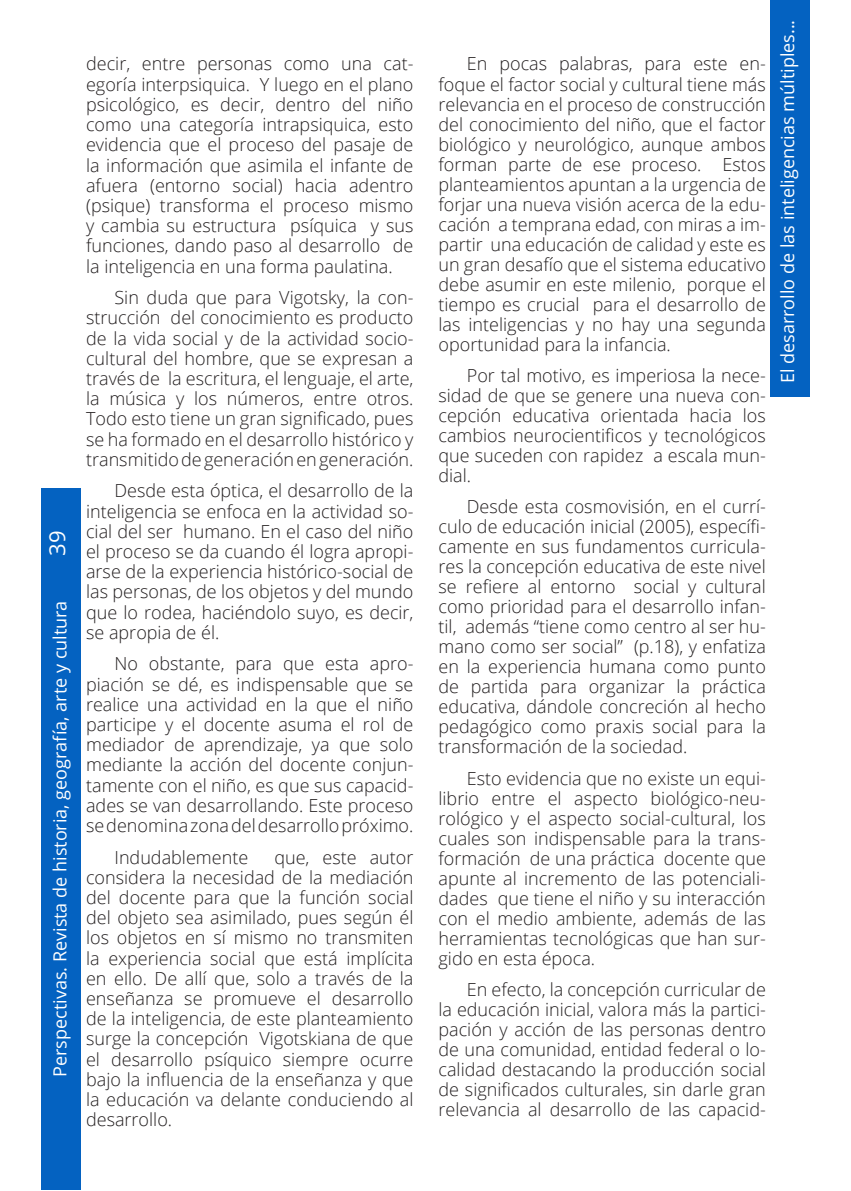
<style>
.page{position:relative;width:851px;height:1191px;background:#fff}
.page>*{position:absolute;margin:0;border:0;box-sizing:border-box;transform-origin:0 0}
.t1{font:22px "Open Sans";color:#fff}
.Parrafos{font:300 18px/20.2px "Open Sans";color:#231f20;text-align:justify}
.t2{font:18px "Open Sans";color:#fff}
</style>
<div class="page">
<div style="left:41px;top:488px;width:40px;height:702px;background:#0462c1"></div>
<div style="left:770px;top:0;width:39px;height:396px;background:#0462c1"></div>
<p class="t1" style="left:42px;top:556px;width:27px;rotate:-90deg">39</p>
<p class="t2" style="left:48px;top:1076px;width:478px;rotate:-90deg">Perspectivas. Revista de historia, geografía, arte y cultura</p>
<p class="Parrafos" style="left:86px;top:53px;width:329px">decir, entre personas como una cat&shy;egoría interpsiquica. Y luego en el plano psicológico, es decir, dentro del niño como una categoría intrapsiquica, esto evidencia que el proceso del pasaje de la información que asimila el infante de afuera (entorno social) hacia adentro (psique) transforma el proceso mismo y cambia su estructura psíquica y sus funciones, dando paso al desarrollo de la inteligencia en una forma paulatina.</p>
<p class="Parrafos" style="left:86px;top:287px;width:329px;text-indent:28px">Sin duda que para Vigotsky, la con&shy;strucción del conocimiento es producto de la vida social y de la actividad socio&shy;cultural del hombre, que se expresan a través de la escritura, el lenguaje, el arte, la música y los números, entre otros.<br>Todo esto tiene un gran significado, pues se ha formado en el desarrollo histórico y transmitido de generación en generación.</p>
<p class="Parrafos" style="left:86px;top:480px;width:329px;text-indent:28px">Desde esta óptica, el desarrollo de la inteligencia se enfoca en la actividad so&shy;cial del ser humano. En el caso del niño el proceso se da cuando él logra apropi&shy;arse de la experiencia histórico-social de las personas, de los objetos y del mundo que lo rodea, haciéndolo suyo, es decir, se apropia de él.</p>
<p class="Parrafos" style="left:86px;top:653px;width:329px;text-indent:28px">No obstante, para que esta apro&shy;piación se dé, es indispensable que se realice una actividad en la que el niño participe y el docente asuma el rol de mediador de aprendizaje, ya que solo mediante la acción del docente conjun&shy;tamente con el niño, es que sus capacid&shy;ades se van desarrollando. Este proceso se denomina zona del desarrollo próximo.</p>
<p class="Parrafos" style="left:114px;top:846px;width:135px">Indudablemente</p>
<p class="Parrafos" style="left:86px;top:846px;width:329px;text-indent:188px">que, este autor considera la necesidad de la mediación del docente para que la función social del objeto sea asimilado, pues según él los objetos en sí mismo no transmiten la experiencia social que está implícita en ello. De allí que, solo a través de la enseñanza se promueve el desarrollo de la inteligencia, de este planteamiento surge la concepción Vigotskiana de que el desarrollo psíquico siempre ocurre bajo la influencia de la enseñanza y que la educación va delante conduciendo al desarrollo.</p>
<p class="Parrafos" style="left:438px;top:53px;width:329px;text-indent:28px">En pocas palabras, para este en&shy;foque el factor social y cultural tiene más relevancia en el proceso de construcción del conocimiento del niño, que el factor biológico y neurológico, aunque ambos forman parte de ese proceso. Estos planteamientos apuntan a la urgencia de forjar una nueva visión acerca de la edu&shy;cación a temprana edad, con miras a im&shy;partir una educación de calidad y este es un gran desafío que el sistema educativo debe asumir en este milenio, porque el tiempo es crucial para el desarrollo de las inteligencias y no hay una segunda oportunidad para la infancia.</p>
<p class="Parrafos" style="left:438px;top:365px;width:329px;text-indent:28px">Por tal motivo, es imperiosa la nece&shy;sidad de que se genere una nueva con&shy;cepción educativa orientada hacia los cambios neurocientificos y tecnológicos que suceden con rapidez a escala mun&shy;dial.</p>
<p class="Parrafos" style="left:438px;top:496px;width:329px;text-indent:28px">Desde esta cosmovisión, en el currí&shy;culo de educación inicial (2005), específi&shy;camente en sus fundamentos curricula&shy;res la concepción educativa de este nivel se refiere al entorno social y cultural como prioridad para el desarrollo infan&shy;til, además “tiene como centro al ser hu&shy;mano como ser social” (p.18), y enfatiza en la experiencia humana como punto de partida para organizar la práctica educativa, dándole concreción al hecho pedagógico como praxis social para la transformación de la sociedad.</p>
<p class="Parrafos" style="left:438px;top:767px;width:329px;text-indent:28px">Esto evidencia que no existe un equi&shy;librio entre el aspecto biológico-neu&shy;rológico y el aspecto social-cultural, los cuales son indispensable para la trans&shy;formación de una práctica docente que apunte al incremento de las potenciali&shy;dades que tiene el niño y su interacción con el medio ambiente, además de las herramientas tecnológicas que han sur&shy;gido en esta época.</p>
<p class="Parrafos" style="left:438px;top:979px;width:329px;text-indent:28px">En efecto, la concepción curricular de la educación inicial, valora más la partici&shy;pación y acción de las personas dentro de una comunidad, entidad federal o lo&shy;calidad destacando la producción social de significados culturales, sin darle gran relevancia al desarrollo de las capacid-</p>
<p class="t2" style="left:775px;top:383px;width:365px;rotate:-90deg">El desarrollo de las inteligencias múltiples...</p>
</div>
